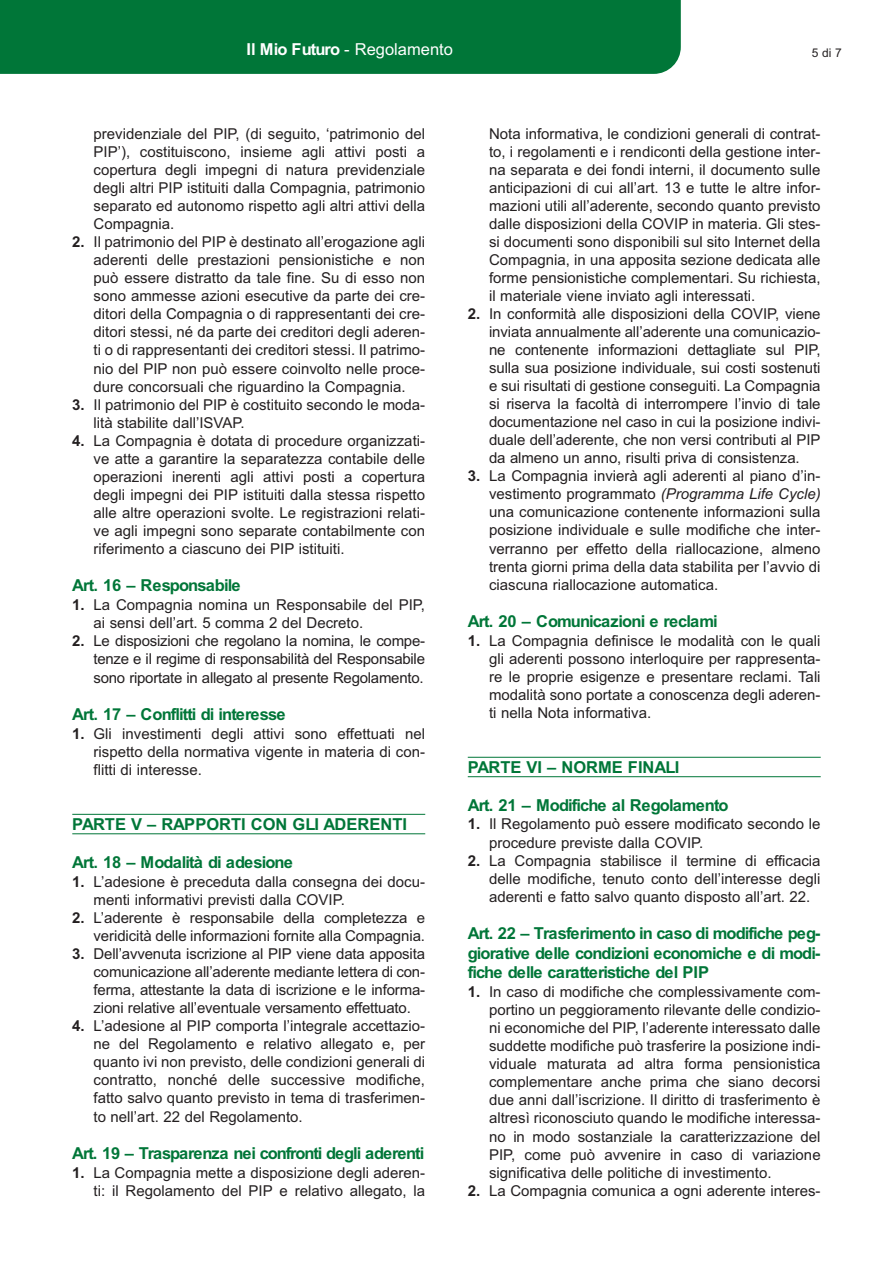
<style>
.page{position:relative;width:893px;height:1263px;background:#fff}
.page>*{position:absolute;margin:0;border:0;box-sizing:border-box;transform-origin:0 0}
.t1{font:700 16.5px/19.8px "Arial";letter-spacing:-.055em;color:#007638;text-align:justify}
.t2{font:700 16.5px "Arial";color:#007638}
.t3{font:16.5px "Arial";color:#fff}
.t4{font:15px/18px "Arial";color:#231f20;text-align:justify}
.t5{font:12px "Arial";color:#231f20}
.s1{font-weight:700}
.s2{font-style:italic}
</style>
<div class="page">
<div style="left:0;top:0;width:680px;height:74px;background:#007638"></div>
<hr style="left:72px;top:814px;width:353px;height:1px;background:#007638">
<hr style="left:72px;top:833px;width:353px;height:1px;background:#007638">
<hr style="left:468px;top:757px;width:352px;height:1px;background:#007638">
<hr style="left:468px;top:776px;width:352px;height:1px;background:#007638">
<p class="t3" style="left:247px;top:43px;width:208px"><span class="s1">Il Mio Futuro</span> - Regolamento</p>
<p class="t5" style="left:812px;top:49px;width:31px">5 di 7</p>
<p class="t4" style="left:94px;top:126px;width:333px">previdenziale del PIP, (di seguito, ‘patrimonio del PIP’), costituiscono, insieme agli attivi posti a copertura degli impegni di natura previdenziale degli altri PIP istituiti dalla Compagnia, patrimonio separato ed autonomo rispetto agli altri attivi della Compagnia.</p>
<p class="t4" style="left:94px;top:234px;width:333px;text-indent:-21px"><span class="s1">2.</span> Il patrimonio del PIP è destinato all’erogazione agli aderenti delle prestazioni pensionistiche e non può essere distratto da tale fine. Su di esso non sono ammesse azioni esecutive da parte dei cre&shy;ditori della Compagnia o di rappresentanti dei cre&shy;ditori stessi, né da parte dei creditori degli aderen&shy;ti o di rappresentanti dei creditori stessi. Il patrimo&shy;nio del PIP non può essere coinvolto nelle proce&shy;dure concorsuali che riguardino la Compagnia.</p>
<p class="t4" style="left:94px;top:397px;width:333px;text-indent:-21px"><span class="s1">3.</span> Il patrimonio del PIP è costituito secondo le moda&shy;lità stabilite dall’ISVAP.</p>
<p class="t4" style="left:94px;top:433px;width:333px;text-indent:-21px"><span class="s1">4.</span> La Compagnia è dotata di procedure organizzati&shy;ve atte a garantire la separatezza contabile delle operazioni inerenti agli attivi posti a copertura degli impegni dei PIP istituiti dalla stessa rispetto alle altre operazioni svolte. Le registrazioni relati&shy;ve agli impegni sono separate contabilmente con riferimento a ciascuno dei PIP istituiti.</p>
<p class="t1" style="left:72px;top:577px;width:170px">Art. 16 – Responsabile</p>
<p class="t4" style="left:94px;top:597px;width:333px;text-indent:-21px"><span class="s1">1.</span> La Compagnia nomina un Responsabile del PIP, ai sensi dell’art. 5 comma 2 del Decreto.</p>
<p class="t4" style="left:94px;top:634px;width:333px;text-indent:-21px"><span class="s1">2.</span> Le disposizioni che regolano la nomina, le compe&shy;tenze e il regime di responsabilità del Responsabile sono riportate in allegato al presente Regolamento.</p>
<p class="t1" style="left:72px;top:706px;width:215px">Art. 17 – Conflitti di interesse</p>
<p class="t4" style="left:94px;top:726px;width:333px;text-indent:-21px"><span class="s1">1.</span> Gli investimenti degli attivi sono effettuati nel rispetto della normativa vigente in materia di con&shy;flitti di interesse.</p>
<p class="t2" style="left:72px;top:818px;width:336px">PARTE V – RAPPORTI CON GLI ADERENTI</p>
<p class="t1" style="left:72px;top:854px;width:222px">Art. 18 – Modalità di adesione</p>
<p class="t4" style="left:94px;top:874px;width:333px;text-indent:-21px"><span class="s1">1.</span> L’adesione è preceduta dalla consegna dei docu&shy;menti informativi previsti dalla COVIP.</p>
<p class="t4" style="left:72px;top:910px;width:354px;text-align:right"><span class="s1">2.</span> L’aderente è responsabile della completezza e veridicità delle informazioni fornite alla Compagnia.</p>
<p class="t4" style="left:94px;top:946px;width:333px;text-indent:-21px"><span class="s1">3.</span> Dell’avvenuta iscrizione al PIP viene data apposita comunicazione all’aderente mediante lettera di con&shy;ferma, attestante la data di iscrizione e le informa&shy;zioni relative all’eventuale versamento effettuato.</p>
<p class="t4" style="left:94px;top:1018px;width:333px;text-indent:-21px"><span class="s1">4.</span> L’adesione al PIP comporta l’integrale accettazio&shy;ne del Regolamento e relativo allegato e, per quanto ivi non previsto, delle condizioni generali di contratto, nonché delle successive modifiche, fatto salvo quanto previsto in tema di trasferimen&shy;to nell’art. 22 del Regolamento.</p>
<p class="t1" style="left:72px;top:1145px;width:353px">Art. 19 – Trasparenza nei confronti degli aderenti</p>
<p class="t4" style="left:72px;top:1165px;width:354px;text-align:right"><span class="s1">1.</span> La Compagnia mette a disposizione degli aderen&shy;ti: il Regolamento del PIP e relativo allegato, la</p>
<p class="t4" style="left:489px;top:126px;width:333px">Nota informativa, le condizioni generali di contrat&shy;to, i regolamenti e i rendiconti della gestione inter&shy;na separata e dei fondi interni, il documento sulle anticipazioni di cui all’art. 13 e tutte le altre infor&shy;mazioni utili all’aderente, secondo quanto previsto dalle disposizioni della COVIP in materia. Gli stes&shy;si documenti sono disponibili sul sito Internet della Compagnia, in una apposita sezione dedicata alle forme pensionistiche complementari. Su richiesta, il materiale viene inviato agli interessati.</p>
<p class="t4" style="left:489px;top:306px;width:333px;text-indent:-21px"><span class="s1">2.</span> In conformità alle disposizioni della COVIP, viene inviata annualmente all’aderente una comunicazio&shy;ne contenente informazioni dettagliate sul PIP, sulla sua posizione individuale, sui costi sostenuti e sui risultati di gestione conseguiti. La Compagnia si riserva la facoltà di interrompere l’invio di tale documentazione nel caso in cui la posizione indivi&shy;duale dell’aderente, che non versi contributi al PIP da almeno un anno, risulti priva di consistenza.</p>
<p class="t4" style="left:489px;top:469px;width:333px;text-indent:-21px"><span class="s1">3.</span> La Compagnia invierà agli aderenti al piano d’in&shy;vestimento programmato <span class="s2">(Programma Life Cycle) </span>una comunicazione contenente informazioni sulla posizione individuale e sulle modifiche che inter&shy;verranno per effetto della riallocazione, almeno trenta giorni prima della data stabilita per l’avvio di ciascuna riallocazione automatica.</p>
<p class="t1" style="left:468px;top:613px;width:251px">Art. 20 – Comunicazioni e reclami</p>
<p class="t4" style="left:489px;top:633px;width:333px;text-indent:-21px"><span class="s1">1.</span> La Compagnia definisce le modalità con le quali gli aderenti possono interloquire per rappresenta&shy;re le proprie esigenze e presentare reclami. Tali modalità sono portate a conoscenza degli aderen&shy;ti nella Nota informativa.</p>
<p class="t2" style="left:468px;top:761px;width:213px">PARTE VI – NORME FINALI</p>
<p class="t1" style="left:468px;top:797px;width:262px">Art. 21 – Modifiche al Regolamento</p>
<p class="t4" style="left:489px;top:817px;width:333px;text-indent:-21px"><span class="s1">1.</span> Il Regolamento può essere modificato secondo le procedure previste dalla COVIP.</p>
<p class="t4" style="left:489px;top:853px;width:333px;text-indent:-21px"><span class="s1">2.</span> La Compagnia stabilisce il termine di efficacia delle modifiche, tenuto conto dell’interesse degli aderenti e fatto salvo quanto disposto all’art. 22.</p>
<p class="t1" style="left:468px;top:925px;width:354px">Art. 22 – Trasferimento in caso di modifiche peg&shy;giorative delle condizioni economiche e di modi&shy;fiche delle caratteristiche del PIP</p>
<p class="t4" style="left:489px;top:984px;width:333px;text-indent:-21px"><span class="s1">1.</span> In caso di modifiche che complessivamente com&shy;portino un peggioramento rilevante delle condizio&shy;ni economiche del PIP, l’aderente interessato dalle suddette modifiche può trasferire la posizione indi&shy;viduale maturata ad altra forma pensionistica complementare anche prima che siano decorsi due anni dall’iscrizione. Il diritto di trasferimento è altresì riconosciuto quando le modifiche interessa&shy;no in modo sostanziale la caratterizzazione del PIP, come può avvenire in caso di variazione significativa delle politiche di investimento.</p>
<p class="t4" style="left:468px;top:1183px;width:354px"><span class="s1">2.</span> La Compagnia comunica a ogni aderente interes-</p>
</div>
